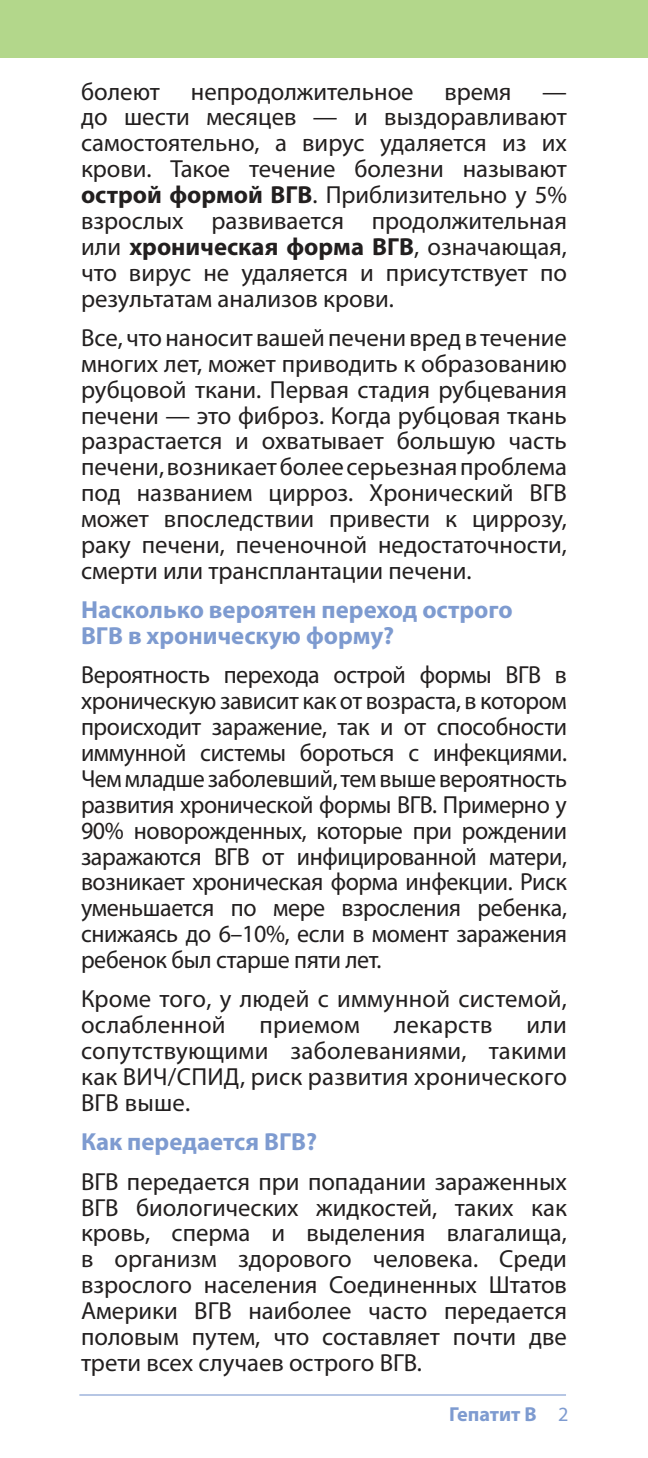
<style>
.page{position:relative;width:648px;height:1458px;background:#fff}
.page>*{position:absolute;margin:0;border:0;box-sizing:border-box;transform-origin:0 0}
.t1{font:24.75px/25.9px "Myriad Pro";color:#221f1f;text-align:justify}
.t2{font:700 24.75px/25.9px "Myriad Pro";color:#7e9bd0}
.t3{font:700 20.25px "Myriad Pro";letter-spacing:-.005em;color:#7e9bd0}
.s1{font-weight:700}
.s2{font-weight:400}
</style>
<div class="page">
<div style="left:0;top:0;width:648px;height:58px;background:#b3d78b"></div>
<hr style="left:79px;top:1394px;width:487px;height:2px;background:#7e9bd0">
<p class="t1" style="left:81px;top:80px;width:488px">болеют непродолжительное время — до шести месяцев — и выздоравливают самостоятельно, а вирус удаляется из их крови. Такое течение болезни называют <span class="s1">острой формой ВГB</span>. Приблизительно у 5% взрослых развивается продолжительная или <span class="s1">хроническая форма ВГB</span>, означающая, что вирус не удаляется и присутствует по результатам анализов крови.</p>
<p class="t1" style="left:81px;top:327px;width:488px">Все, что наносит вашей печени вред в течение многих лет, может приводить к образованию рубцовой ткани. Первая стадия рубцевания печени — это фиброз. Когда рубцовая ткань разрастается и охватывает большую часть печени, возникает более серьезная проблема под названием цирроз. Хронический ВГB может впоследствии привести к циррозу, раку печени, печеночной недостаточности, смерти или трансплантации печени.</p>
<p class="t2" style="left:81px;top:599px;width:433px">Насколько вероятен переход острого<br>ВГB в хроническую форму?</p>
<p class="t1" style="left:81px;top:664px;width:488px">Вероятность перехода острой формы ВГB в хроническую зависит как от возраста, в котором происходит заражение, так и от способности иммунной системы бороться с инфекциями.<br>Чем младше заболевший, тем выше вероятность развития хронической формы ВГB. Примерно у 90% новорожденных, которые при рождении заражаются ВГВ от инфицированной матери, возникает хроническая форма инфекции. Риск уменьшается по мере взросления ребенка, снижаясь до 6–10%, если в момент заражения ребенок был старше пяти лет.</p>
<p class="t1" style="left:81px;top:988px;width:487px">Кроме того, у людей с иммунной системой, ослабленной</p>
<p class="t1" style="left:260px;top:1014px;width:102px">приемом</p>
<p class="t1" style="left:394px;top:1014px;width:100px">лекарств</p>
<p class="t1" style="left:81px;top:1014px;width:488px;text-indent:445px">или сопутствующими заболеваниями, такими как ВИЧ/СПИД, риск развития хронического ВГB выше.</p>
<p class="t2" style="left:81px;top:1131px;width:238px">Как передается ВГВ?</p>
<p class="t1" style="left:81px;top:1171px;width:488px">ВГВ передается при попадании зараженных ВГВ биологических жидкостей, таких как кровь, сперма и выделения влагалища, в организм здорового человека. Среди взрослого населения Соединенных Штатов Америки ВГВ наиболее часто передается половым путем, что составляет почти две трети всех случаев острого ВГB.</p>
<p class="t3" style="left:449px;top:1407px;width:121px">Гепатит B <span class="s2">2</span></p>
</div>
